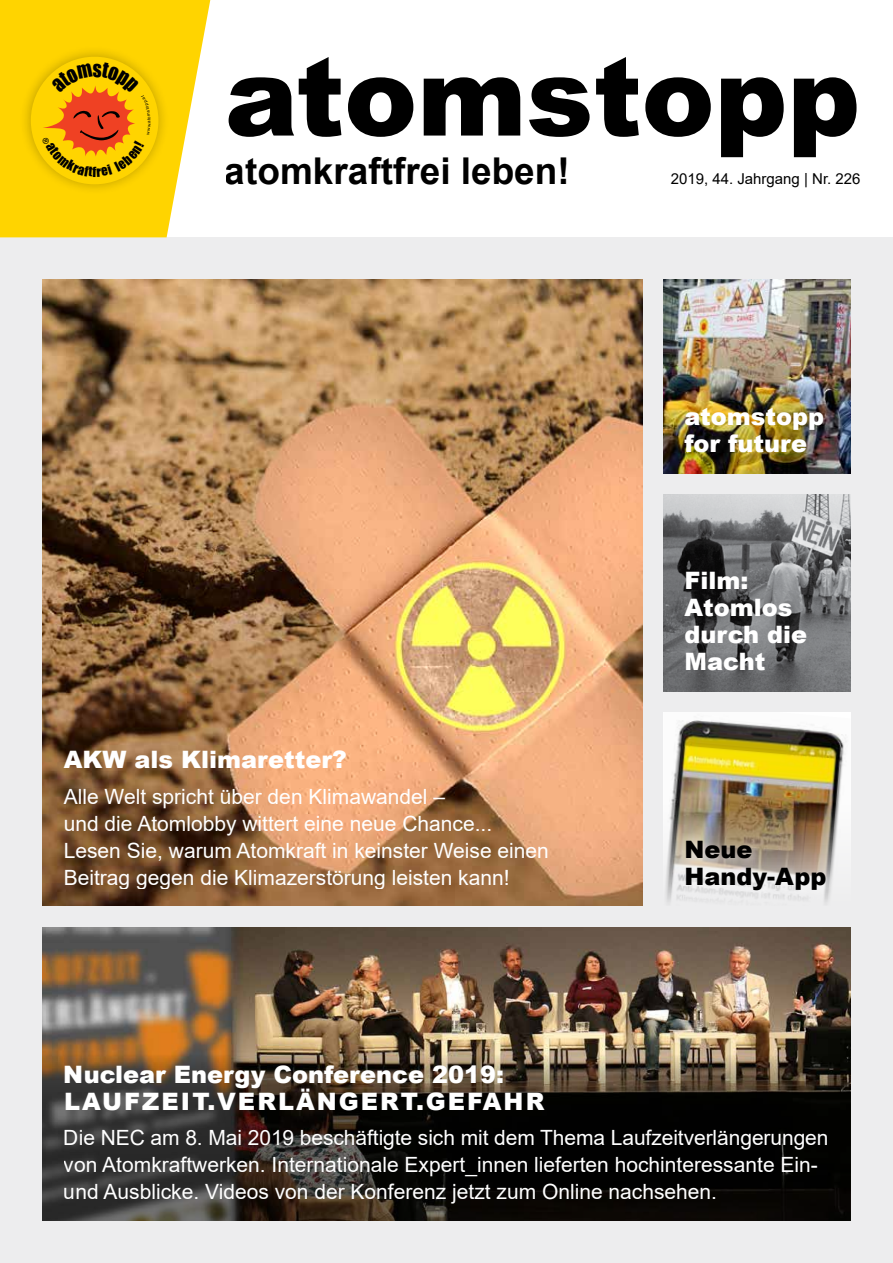
<style>
.page{position:relative;width:893px;height:1263px;background:#fff}
.page>*{position:absolute;margin:0;border:0;box-sizing:border-box;transform-origin:0 0}
.t1{font:900 109.8px "Arial";letter-spacing:-.005em;color:#000}
.t2{font:700 36.9px "Arial";color:#000}
.t3{font:900 24px/27px "Arial";color:#fff}
.t4{font:900 24px/27px "Arial";color:#000}
.t5{font:21px/27px "Arial";color:#fff}
.t6{font:15px "Arial";color:#000}
</style>
<div class="page">
<div style="left:0;top:237px;width:893px;height:1026px;background:#ededee"></div>
<img style="left:43px;top:280px;width:599px;height:626px">
<img style="left:43px;top:927px;width:807px;height:127px">
<svg style="left:43px;top:1054px;width:807px;height:166px;background:#28221c"></svg>
<img style="left:663px;top:495px;width:187px;height:196px">
<img style="left:663px;top:712px;width:187px;height:191px">
<img style="left:663px;top:280px;width:187px;height:193px">
<div style="left:681px;top:835px;width:155px;height:66px;background:#fff;opacity:.5"></div>
<svg style="left:0;top:0;width:210px;height:237px;fill:#ffd400"></svg>
<div style="left:19px;top:45px;width:151px;height:151px;background:#000;opacity:.25"></div>
<div style="left:31px;top:57px;width:127px;height:127px;background:#ffd400;border-radius:50%"></div>
<svg style="left:42px;top:63px;width:109px;height:114px"></svg>
<h1 class="t1" style="left:225px;top:17px;width:637px">atomstopp</h1>
<h2 class="t2" style="left:225px;top:145px;width:347px">atomkraftfrei leben!</h2>
<p class="t6" style="left:671px;top:169px;width:191px">2019, 44. Jahrgang | Nr. 226</p>
<p class="t3" style="left:685px;top:402px;width:141px">atomstopp for future</p>
<p class="t3" style="left:64px;top:745px;width:285px">AKW als Klimaretter?</p>
<p class="t5" style="left:64px;top:782px;width:487px">Alle Welt spricht über den Klimawandel –<br>und die Atomlobby wittert eine neue Chance...<br>Lesen Sie, warum Atomkraft in keinster Weise einen Beitrag gegen die Klimazerstörung leisten kann!</p>
<p class="t3" style="left:685px;top:566px;width:124px">Film:<br>Atomlos durch die<br>Macht</p>
<p class="t4" style="left:685px;top:835px;width:143px">Neue<br>Handy-App</p>
<p class="t3" style="left:64px;top:1060px;width:482px">Nuclear Energy Conference 2019:<br>Laufzeit.verlän gert.Ge fahr</p>
<p class="t5" style="left:64px;top:1124px;width:766px">Die NEC am 8. Mai 2019 beschäftigte sich mit dem Thema Laufzeitverlängerungen von Atomkraftwerken. Internationale Expert_innen lieferten hochinteressante Ein&shy;und Ausblicke. Videos von der Konferenz jetzt zum Online nachsehen.</p>
</div>
